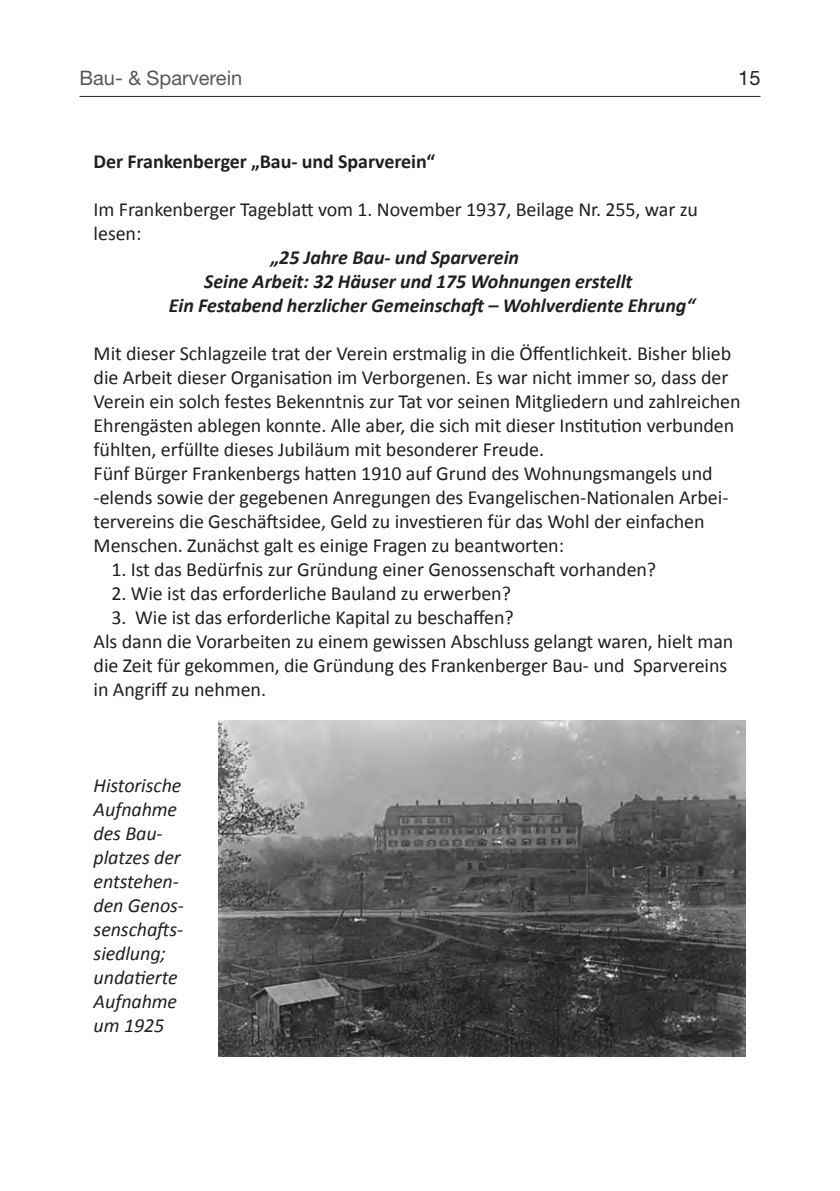
<style>
.page{position:relative;width:840px;height:1191px;background:#fff}
.page>*{position:absolute;margin:0;border:0;box-sizing:border-box;transform-origin:0 0}
.t1{font:20px/24px "Calibri";letter-spacing:-.005em;color:#231f20}
.t2{font:italic 700 20px "Calibri";letter-spacing:-.005em;color:#231f20}
.t3{font:italic 20px/24px "Calibri";letter-spacing:-.005em;color:#231f20}
.t4{font:700 20px "Calibri";letter-spacing:-.005em;color:#231f20}
.t5{font:20px "Helvetica Neue LT Std";color:#57585a}
.t6{font:20px "Helvetica Neue LT Std";color:#231f20}
</style>
<div class="page">
<hr style="left:79px;top:96px;width:681px;height:1px;background:#231f20">
<img style="left:218px;top:720px;width:526px;height:336px">
<p class="t5" style="left:79px;top:66px;width:164px">Bau- &amp; Sparverein</p>
<p class="t6" style="left:737px;top:66px;width:24px">15</p>
<p class="t4" style="left:94px;top:149px;width:343px">Der Frankenberger „Bau- und Sparverein“</p>
<p class="t1" style="left:94px;top:197px;width:605px">Im Frankenberger Tageblatt vom 1. November 1937, Beilage Nr. 255, war zu lesen:</p>
<p class="t2" style="left:270px;top:245px;width:250px">„25 Jahre Bau- und Sparverein</p>
<p class="t2" style="left:204px;top:269px;width:429px">Seine Arbeit: 32 Häuser und 175 Wohnungen erstellt</p>
<p class="t2" style="left:169px;top:293px;width:527px">Ein Festabend herzlicher Gemeinschaft – Wohlverdiente Ehrung“</p>
<p class="t1" style="left:94px;top:341px;width:648px">Mit dieser Schlagzeile trat der Verein erstmalig in die Öffentlichkeit. Bisher blieb die Arbeit dieser Organisation im Verborgenen. Es war nicht immer so, dass der Verein ein solch festes Bekenntnis zur Tat vor seinen Mitgliedern und zahlreichen Ehrengästen ablegen konnte. Alle aber, die sich mit dieser Institution verbunden fühlten, erfüllte dieses Jubiläum mit besonderer Freude.</p>
<p class="t1" style="left:94px;top:461px;width:636px">Fünf Bürger Frankenbergs hatten 1910 auf Grund des Wohnungsmangels und -elends sowie der gegebenen Anregungen des Evangelischen-Nationalen Arbei&shy;tervereins die Geschäftsidee, Geld zu investieren für das Wohl der einfachen Menschen. Zunächst galt es einige Fragen zu beantworten:</p>
<p class="t1" style="left:111px;top:557px;width:546px">1. Ist das Bedürfnis zur Gründung einer Genossenschaft vorhanden?</p>
<p class="t1" style="left:111px;top:581px;width:401px">2. Wie ist das erforderliche Bauland zu erwerben?</p>
<p class="t1" style="left:111px;top:605px;width:404px">3. Wie ist das erforderliche Kapital zu beschaffen?</p>
<p class="t1" style="left:94px;top:629px;width:641px">Als dann die Vorarbeiten zu einem gewissen Abschluss gelangt waren, hielt man die Zeit für gekommen, die Gründung des Frankenberger Bau- und Sparvereins</p>
<p class="t1" style="left:94px;top:677px;width:174px">in Angriff zu nehmen.</p>
<p class="t3" style="left:94px;top:773px;width:92px">Historische<br>Aufnahme des Bau&shy;platzes der entstehen&shy;den Genos&shy;senschafts&shy;siedlung;</p>
<p class="t3" style="left:94px;top:965px;width:85px;text-align:justify">undatierte Aufnahme um 1925</p>
</div>
